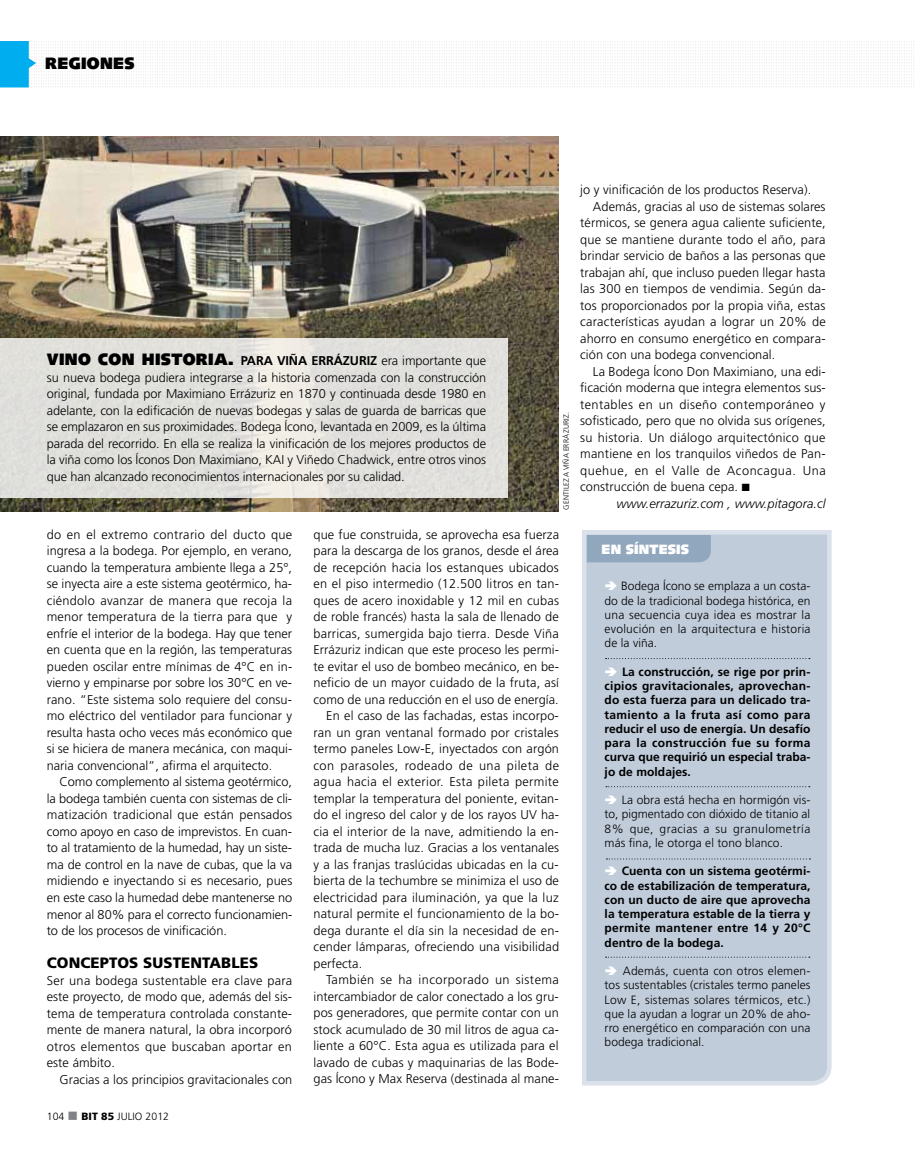
<style>
.page{position:relative;width:915px;height:1170px;background:#fff}
.page>*{position:absolute;margin:0;border:0;box-sizing:border-box;transform-origin:0 0}
.t1{font:900 16.5px "Syntax";letter-spacing:.02em;color:#000}
.t2{font:900 15px "Frutiger";letter-spacing:.005em;color:#000}
.t3{font:900 13.5px "Syntax";letter-spacing:.005em;color:#fff}
.t4{font:300 12.75px/16.5px "Frutiger";letter-spacing:.01em;color:#000;text-align:justify}
.t5{font:300 12.75px "Frutiger";letter-spacing:.035em;color:#000}
.t6{font:300 12.75px "Frutiger";letter-spacing:.03em;color:#000}
.t7{font:italic 300 12.75px "Frutiger";letter-spacing:.005em;color:#000}
.t8{font:300 12.75px "Frutiger";letter-spacing:.04em;color:#000}
.t9{font:300 12px/14.2px "Frutiger";letter-spacing:.005em;color:#000;text-align:justify}
.t10{font:700 12px/14.2px "Frutiger";letter-spacing:.005em;color:#000;text-align:justify}
.t11{font:300 10.5px "Frutiger";letter-spacing:.005em;color:#000}
.t12{font:300 7.5px "Frutiger";letter-spacing:.03em;color:#000}
.s1{font-family:"Syntax";font-weight:900;font-size:16.5px}
.s2{font-weight:700}
.s3{color:#808285}
.s4{font-weight:900}
</style>
<div class="page">
<img style="left:0;top:136px;width:558px;height:375px">
<svg style="left:0;top:41px;width:912px;height:47px"></svg>
<div style="left:582px;top:530px;width:250px;height:556px;background:#c1ccdb"></div>
<svg style="left:605px;top:658px;width:204px;height:1px"></svg>
<svg style="left:605px;top:956px;width:204px;height:1px"></svg>
<svg style="left:606px;top:858px;width:204px;height:1px"></svg>
<svg style="left:605px;top:786px;width:204px;height:1px"></svg>
<div style="left:586px;top:535px;width:124px;height:27px;background:#91a7be"></div>
<svg style="left:0;top:338px;width:507px;height:159px;background:#e2e1dd"></svg>
<svg style="left:605px;top:581px;width:11px;height:9px"></svg>
<svg style="left:605px;top:667px;width:11px;height:8px"></svg>
<svg style="left:605px;top:795px;width:11px;height:9px"></svg>
<svg style="left:605px;top:866px;width:11px;height:9px"></svg>
<svg style="left:605px;top:966px;width:11px;height:9px"></svg>
<p class="t1" style="left:45px;top:54px;width:91px">REGIONES</p>
<p class="t4" style="left:47px;top:352px;width:441px"><span class="s1">VINO CON HISTORIA.</span> <span class="s2">Para Viña Errázuriz</span> era importante que su nueva bodega pudiera integrarse a la historia comenzada con la construcción original, fundada por Maximiano Errázuriz en 1870 y continuada desde 1980 en adelante, con la edificación de nuevas bodegas y salas de guarda de barricas que se emplazaron en sus proximidades. Bodega Ícono, levantada en 2009, es la última parada del recorrido. En ella se realiza la vinificación de los mejores productos de la viña como los Íconos Don Maximiano, KAI y Viñedo Chadwick, entre otros vinos que han alcanzado reconocimientos internacionales por su calidad.</p>
<p class="t12" style="left:561px;top:509px;width:99px;rotate:-90deg">gentileza Viña Errázuriz.</p>
<p class="t4" style="left:47px;top:526px;width:247px">do en el extremo contrario del ducto que ingresa a la bodega. Por ejemplo, en verano, cuando la temperatura ambiente llega a 25°, se inyecta aire a este sistema geotérmico, ha&shy;ciéndolo avanzar de manera que recoja la menor temperatura de la tierra para que y enfríe el interior de la bodega. Hay que tener en cuenta que en la región, las temperaturas pueden oscilar entre mínimas de 4°C en in&shy;vierno y empinarse por sobre los 30°C en ve&shy;rano. “Este sistema solo requiere del consu&shy;mo eléctrico del ventilador para funcionar y resulta hasta ocho veces más económico que si se hiciera de manera mecánica, con maqui&shy;naria convencional”, afirma el arquitecto.</p>
<p class="t4" style="left:47px;top:773px;width:247px;text-indent:13px">Como complemento al sistema geotérmico, la bodega también cuenta con sistemas de cli&shy;matización tradicional que están pensados como apoyo en caso de imprevistos. En cuan&shy;to al tratamiento de la humedad, hay un siste&shy;ma de control en la nave de cubas, que la va midiendo e inyectando si es necesario, pues en este caso la humedad debe mantenerse no menor al 80% para el correcto funcionamien&shy;to de los procesos de vinificación.</p>
<p class="t2" style="left:47px;top:953px;width:213px">CONCEPTOS SUSTENTABLES</p>
<p class="t4" style="left:47px;top:971px;width:247px">Ser una bodega sustentable era clave para este proyecto, de modo que, además del sis&shy;tema de temperatura controlada constante&shy;mente de manera natural, la obra incorporó otros elementos que buscaban aportar en este ámbito.</p>
<p class="t4" style="left:60px;top:1070px;width:234px">Gracias a los principios gravitacionales con</p>
<p class="t11" style="left:47px;top:1110px;width:124px">104 <span class="s3">■</span> <span class="s4">BIT 85</span> julio 2012</p>
<p class="t4" style="left:313px;top:526px;width:247px">que fue construida, se aprovecha esa fuerza</p>
<p class="t4" style="left:313px;top:542px;width:247px">para la descarga de los granos, desde el área</p>
<p class="t4" style="left:313px;top:559px;width:247px">de recepción hacia los estanques ubicados</p>
<p class="t4" style="left:313px;top:575px;width:247px">en el piso intermedio (12.500 litros en tan-</p>
<p class="t4" style="left:313px;top:592px;width:247px">ques de acero inoxidable y 12 mil en cubas</p>
<p class="t4" style="left:313px;top:608px;width:247px">de roble francés) hasta la sala de llenado de</p>
<p class="t4" style="left:313px;top:625px;width:247px">barricas, sumergida bajo tierra. Desde Viña</p>
<p class="t4" style="left:313px;top:641px;width:247px">Errázuriz indican que este proceso les permi-</p>
<p class="t4" style="left:313px;top:658px;width:247px">te evitar el uso de bombeo mecánico, en be-</p>
<p class="t4" style="left:313px;top:674px;width:247px">neficio de un mayor cuidado de la fruta, así</p>
<p class="t4" style="left:313px;top:691px;width:247px">como de una reducción en el uso de energía.</p>
<p class="t4" style="left:326px;top:707px;width:234px">En el caso de las fachadas, estas incorpo-</p>
<p class="t4" style="left:313px;top:724px;width:247px">ran un gran ventanal formado por cristales</p>
<p class="t4" style="left:313px;top:740px;width:247px">termo paneles Low-E, inyectados con argón</p>
<p class="t5" style="left:313px;top:758px;width:247px">con parasoles, rodeado de una pileta de</p>
<p class="t4" style="left:313px;top:773px;width:247px">agua hacia el exterior. Esta pileta permite</p>
<p class="t4" style="left:313px;top:790px;width:247px">templar la temperatura del poniente, evitan-</p>
<p class="t4" style="left:313px;top:806px;width:247px">do el ingreso del calor y de los rayos UV ha-</p>
<p class="t4" style="left:313px;top:823px;width:247px">cia el interior de la nave, admitiendo la en-</p>
<p class="t4" style="left:313px;top:839px;width:247px">trada de mucha luz. Gracias a los ventanales</p>
<p class="t4" style="left:313px;top:856px;width:246px">y a las franjas traslúcidas ubicadas en la cu-</p>
<p class="t4" style="left:313px;top:872px;width:247px">bierta de la techumbre se minimiza el uso de</p>
<p class="t4" style="left:313px;top:889px;width:246px">electricidad para iluminación, ya que la luz</p>
<p class="t4" style="left:313px;top:905px;width:247px">natural permite el funcionamiento de la bo-</p>
<p class="t4" style="left:313px;top:922px;width:247px">dega durante el día sin la necesidad de en-</p>
<p class="t4" style="left:313px;top:938px;width:247px">cender lámparas, ofreciendo una visibilidad</p>
<p class="t4" style="left:313px;top:955px;width:50px">perfecta.</p>
<p class="t5" style="left:326px;top:972px;width:234px">También se ha incorporado un sistema</p>
<p class="t4" style="left:313px;top:988px;width:247px">intercambiador de calor conectado a los gru-</p>
<p class="t4" style="left:313px;top:1004px;width:247px">pos generadores, que permite contar con un</p>
<p class="t4" style="left:313px;top:1021px;width:247px">stock acumulado de 30 mil litros de agua ca-</p>
<p class="t4" style="left:313px;top:1037px;width:246px">liente a 60°C. Esta agua es utilizada para el</p>
<p class="t4" style="left:313px;top:1054px;width:247px">lavado de cubas y maquinarias de las Bode-</p>
<p class="t4" style="left:313px;top:1070px;width:247px">gas Ícono y Max Reserva (destinada al mane-</p>
<p class="t4" style="left:580px;top:181px;width:232px">jo y vinificación de los productos Reserva).</p>
<p class="t4" style="left:592px;top:198px;width:234px">Además, gracias al uso de sistemas solares</p>
<p class="t4" style="left:580px;top:214px;width:247px">térmicos, se genera agua caliente suficiente,</p>
<p class="t4" style="left:580px;top:231px;width:247px">que se mantiene durante todo el año, para</p>
<p class="t4" style="left:580px;top:247px;width:247px">brindar servicio de baños a las personas que</p>
<p class="t4" style="left:580px;top:264px;width:247px">trabajan ahí, que incluso pueden llegar hasta</p>
<p class="t4" style="left:580px;top:280px;width:247px">las 300 en tiempos de vendimia. Según da-</p>
<p class="t4" style="left:580px;top:297px;width:247px">tos proporcionados por la propia viña, estas</p>
<p class="t4" style="left:580px;top:313px;width:247px">características ayudan a lograr un 20% de</p>
<p class="t4" style="left:580px;top:330px;width:247px">ahorro en consumo energético en compara-</p>
<p class="t4" style="left:580px;top:346px;width:197px">ción con una bodega convencional.</p>
<p class="t4" style="left:592px;top:363px;width:234px">La Bodega Ícono Don Maximiano, una edi-</p>
<p class="t4" style="left:580px;top:379px;width:247px">ficación moderna que integra elementos sus-</p>
<p class="t6" style="left:580px;top:397px;width:247px">tentables en un diseño contemporáneo y</p>
<p class="t4" style="left:580px;top:412px;width:247px">sofisticado, pero que no olvida sus orígenes,</p>
<p class="t4" style="left:580px;top:429px;width:247px">su historia. U n diálogo arquitectónico que</p>
<p class="t4" style="left:580px;top:445px;width:247px">mantiene en los tranquilos viñedos de Pan-</p>
<p class="t8" style="left:580px;top:463px;width:247px">quehue, en el Valle de Aconcagua. U na</p>
<p class="t4" style="left:580px;top:478px;width:171px">construcción de buena cepa. ■</p>
<p class="t7" style="left:616px;top:496px;width:210px">www.errazuriz.com , www.pitagora.cl</p>
<p class="t3" style="left:601px;top:541px;width:89px">EN SÍNTESIS</p>
<p class="t9" style="left:604px;top:579px;width:207px;text-indent:17px">Bodega Ícono se emplaza a un costa&shy;do de la tradicional bodega histórica, en una secuencia cuya idea es mostrar la evolución en la arquitectura e historia de la viña.</p>
<p class="t10" style="left:604px;top:664px;width:207px;text-indent:17px">La construcción, se rige por prin&shy;cipios gravitacionales, aprovechan&shy;do esta fuerza para un delicado tra&shy;tamiento a la fruta así como para reducir el uso de energía. U n desafío para la construcción fue su forma curva que requirió un especial traba&shy;jo de moldajes.</p>
<p class="t9" style="left:604px;top:792px;width:207px;text-indent:17px">La obra está hecha en hormigón vis&shy;to, pigmentado con dióxido de titanio al 8% que, gracias a su granulometría más fina, le otorga el tono blanco.</p>
<p class="t10" style="left:604px;top:864px;width:207px;text-indent:17px">Cuenta con un sistema geotérmi&shy;co de estabilización de temperatura, con un ducto de aire que aprovecha la temperatura estable de la tierra y permite mantener entre 14 y 20°C dentro de la bodega.</p>
<p class="t9" style="left:604px;top:963px;width:207px;text-indent:18px">Además, cuenta con otros elemen&shy;tos sustentables (cristales termo paneles Low E, sistemas solares térmicos, etc.) que la ayudan a lograr un 20% de aho&shy;rro energético en comparación con una bodega tradicional.</p>
</div>
